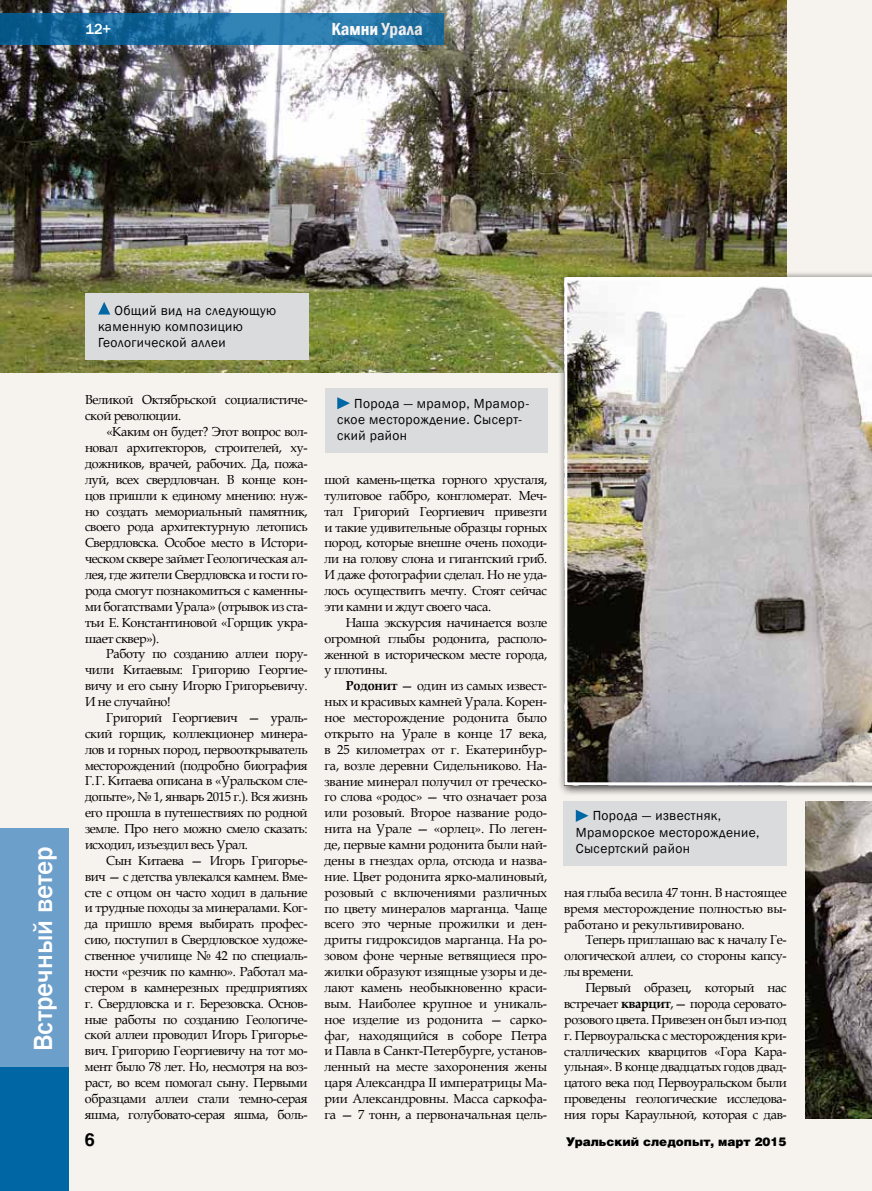
<style>
.page{position:relative;width:872px;height:1191px;background:#f6f2ee}
.page>*{position:absolute;margin:0;border:0;box-sizing:border-box;transform-origin:0 0}
.t1{font:500 27px "Franklin Gothic";color:#fff}
.t2{font:600 condensed 18px "Franklin Gothic";color:#fff}
.t3{font:700 18px "Helios";color:#000}
.t4{font:500 15px "Franklin Gothic";color:#fff}
.t5{font:13.5px/16.2px "Franklin Gothic";letter-spacing:.03em;color:#000}
.t6{font:13.05px "Book Antiqua";letter-spacing:-.03em;color:#000}
.t7{font:13.05px "Book Antiqua";letter-spacing:-.01em;color:#000}
.t8{font:12px "Helios Black C";color:#000}
.s1{font-weight:700}
</style>
<div class="page">
<img style="left:0;top:0;width:787px;height:372px">
<div style="left:0;top:828px;width:69px;height:363px;background:#6d9fcb"></div>
<div style="left:0;top:1066px;width:69px;height:125px;background:#0066a4"></div>
<svg style="left:0;top:13px;width:444px;height:32px"></svg>
<img style="left:805px;top:801px;width:67px;height:317px">
<div style="left:557px;top:271px;width:315px;height:524px;background:#000;opacity:.79"></div>
<img style="left:564px;top:277px;width:308px;height:508px">
<div style="left:85px;top:293px;width:224px;height:67px;background:#dadbdc"></div>
<svg style="left:98px;top:302px;width:12px;height:12px"></svg>
<div style="left:324px;top:389px;width:223px;height:64px;background:#dadbdc"></div>
<svg style="left:337px;top:397px;width:13px;height:12px"></svg>
<div style="left:563px;top:801px;width:223px;height:64px;background:#dadbdc"></div>
<svg style="left:576px;top:810px;width:12px;height:12px"></svg>
<p class="t4" style="left:85px;top:20px;width:27px">12+</p>
<h2 class="t2" style="left:331px;top:17px;width:93px">Камни Урала</h2>
<p class="t1" style="left:27px;top:1051px;width:206px;rotate:-90deg">Встречный ветер</p>
<p class="t5" style="left:98px;top:302px;width:179px;text-indent:16px">Общий вид на следующую каменную композицию<br>Геологической аллеи</p>
<p class="t6" style="left:85px;top:391px;width:224px">Великой Октябрьской социалистиче-</p>
<p class="t6" style="left:85px;top:407px;width:98px">ской революции.</p>
<p class="t6" style="left:106px;top:423px;width:203px">«Каким он будет? Этот вопрос вол-</p>
<p class="t6" style="left:85px;top:438px;width:224px">новал архитекторов, строителей, ху-</p>
<p class="t6" style="left:85px;top:454px;width:224px">дожников, врачей, рабочих. Да, пожа-</p>
<p class="t6" style="left:85px;top:470px;width:224px">луй, всех свердловчан. В конце кон-</p>
<p class="t6" style="left:85px;top:486px;width:224px">цов пришли к единому мнению: нуж-</p>
<p class="t6" style="left:85px;top:502px;width:224px">но создать мемориальный памятник,</p>
<p class="t6" style="left:85px;top:518px;width:224px">своего рода архитектурную летопись</p>
<p class="t6" style="left:85px;top:534px;width:224px">Свердловска. Особое место в Истори-</p>
<p class="t6" style="left:85px;top:549px;width:224px">ческом сквере займет Геологическая ал-</p>
<p class="t6" style="left:85px;top:565px;width:224px">лея, где жители Свердловска и гости го-</p>
<p class="t6" style="left:85px;top:581px;width:224px">рода смогут познакомиться с каменны-</p>
<p class="t6" style="left:85px;top:597px;width:224px">ми богатствами Урала» (отрывок из ста-</p>
<p class="t6" style="left:85px;top:613px;width:224px">тьи Е. Константиновой «Горщик укра-</p>
<p class="t6" style="left:85px;top:629px;width:76px">шает сквер»).</p>
<p class="t6" style="left:106px;top:645px;width:203px">Работу по созданию аллеи пору-</p>
<p class="t6" style="left:85px;top:661px;width:224px">чили Китаевым: Григорию Георгие-</p>
<p class="t6" style="left:85px;top:676px;width:224px">вичу и его сыну Игорю Григорьевичу.</p>
<p class="t6" style="left:85px;top:692px;width:87px">И не случайно!</p>
<p class="t6" style="left:106px;top:708px;width:203px">Григорий Георгиевич — ураль-</p>
<p class="t6" style="left:85px;top:724px;width:224px">ский горщик, коллекционер минера-</p>
<p class="t6" style="left:85px;top:740px;width:224px">лов и горных пород, первооткрыватель</p>
<p class="t6" style="left:85px;top:756px;width:224px">месторождений (подробно биография</p>
<p class="t6" style="left:85px;top:772px;width:224px">Г.Г. Китаева описана в «Уральском сле-</p>
<p class="t6" style="left:85px;top:788px;width:224px">допыте», № 1, январь 2015 г.). Вся жизнь</p>
<p class="t6" style="left:85px;top:803px;width:224px">его прошла в путешествиях по родной</p>
<p class="t6" style="left:85px;top:819px;width:224px">земле. Про него можно смело сказать:</p>
<p class="t6" style="left:85px;top:835px;width:165px">исходил, изъездил весь Урал.</p>
<p class="t6" style="left:106px;top:851px;width:203px">Сын Китаева — Игорь Григорье-</p>
<p class="t6" style="left:85px;top:867px;width:224px">вич — с детства увлекался камнем. Вме-</p>
<p class="t6" style="left:85px;top:883px;width:224px">сте с отцом он часто ходил в дальние</p>
<p class="t6" style="left:85px;top:899px;width:224px">и трудные походы за минералами. Ког-</p>
<p class="t6" style="left:85px;top:914px;width:224px">да пришло время выбирать профес-</p>
<p class="t6" style="left:85px;top:930px;width:224px">сию, поступил в Свердловское художе-</p>
<p class="t6" style="left:85px;top:946px;width:224px">ственное училище № 42 по специаль-</p>
<p class="t6" style="left:85px;top:962px;width:224px">ности «резчик по камню». Работал ма-</p>
<p class="t6" style="left:85px;top:978px;width:224px">стером в камнерезных предприятиях</p>
<p class="t6" style="left:85px;top:994px;width:224px">г. Свердловска и г. Березовска. Основ-</p>
<p class="t6" style="left:85px;top:1010px;width:224px">ные работы по созданию Геологиче-</p>
<p class="t6" style="left:85px;top:1026px;width:224px">ской аллеи проводил Игорь Григорье-</p>
<p class="t6" style="left:85px;top:1041px;width:224px">вич. Григорию Георгиевичу на тот мо-</p>
<p class="t6" style="left:85px;top:1057px;width:224px">мент было 78 лет. Но, несмотря на воз-</p>
<p class="t6" style="left:85px;top:1073px;width:224px">раст, во всем помогал сыну. Первыми</p>
<p class="t6" style="left:85px;top:1089px;width:224px">образцами аллеи стали темно-серая</p>
<p class="t6" style="left:85px;top:1105px;width:224px">яшма, голубовато-серая яшма, боль-</p>
<p class="t5" style="left:337px;top:395px;width:193px;text-indent:17px">Порода — мрамор, Мрамор&shy;ское месторождение. Сысерт&shy;ский район</p>
<p class="t6" style="left:324px;top:470px;width:224px">шой камень-щетка горного хрусталя,</p>
<p class="t6" style="left:324px;top:486px;width:224px">тулитовое габбро, конгломерат. Меч-</p>
<p class="t6" style="left:324px;top:502px;width:224px">тал Григорий Георгиевич привезти</p>
<p class="t6" style="left:324px;top:518px;width:224px">и такие удивительные образцы горных</p>
<p class="t6" style="left:324px;top:534px;width:224px">пород, которые внешне очень походи-</p>
<p class="t6" style="left:324px;top:550px;width:224px">ли на голову слона и гигантский гриб.</p>
<p class="t6" style="left:324px;top:565px;width:224px">И даже фотографии сделал. Но не уда-</p>
<p class="t6" style="left:324px;top:581px;width:224px">лось осуществить мечту. Стоят сейчас</p>
<p class="t6" style="left:324px;top:597px;width:168px">эти камни и ждут своего часа.</p>
<p class="t6" style="left:346px;top:613px;width:203px">Наша экскурсия начинается возле</p>
<p class="t6" style="left:324px;top:629px;width:224px">огромной глыбы родонита, располо-</p>
<p class="t6" style="left:324px;top:645px;width:224px">женной в историческом месте города,</p>
<p class="t6" style="left:324px;top:661px;width:65px">у плотины.</p>
<p class="t7" style="left:346px;top:677px;width:203px"><span class="s1">Родонит</span> — один из самых извест-</p>
<p class="t7" style="left:324px;top:692px;width:224px">ных и красивых камней Урала. Корен-</p>
<p class="t7" style="left:324px;top:708px;width:224px">ное месторождение родонита было</p>
<p class="t7" style="left:324px;top:724px;width:224px">открыто на Урале в конце 17 века,</p>
<p class="t7" style="left:324px;top:740px;width:224px">в 25 километрах от г. Екатеринбур-</p>
<p class="t7" style="left:324px;top:756px;width:224px">га, возле деревни Сидельниково. На-</p>
<p class="t7" style="left:324px;top:772px;width:224px">звание минерал получил от греческо-</p>
<p class="t7" style="left:324px;top:788px;width:224px">го слова «родос» — что означает роза</p>
<p class="t7" style="left:324px;top:804px;width:224px">или розовый. Второе название родо-</p>
<p class="t7" style="left:324px;top:819px;width:224px">нита на Урале — «орлец». По леген-</p>
<p class="t7" style="left:324px;top:835px;width:224px">де, первые камни родонита были най-</p>
<p class="t7" style="left:324px;top:851px;width:224px">дены в гнездах орла, отсюда и назва-</p>
<p class="t7" style="left:324px;top:867px;width:224px">ние. Цвет родонита ярко-малиновый,</p>
<p class="t7" style="left:324px;top:883px;width:224px">розовый с включениями различных</p>
<p class="t7" style="left:324px;top:899px;width:224px">по цвету минералов марганца. Чаще</p>
<p class="t7" style="left:324px;top:915px;width:224px">всего это черные прожилки и ден-</p>
<p class="t7" style="left:324px;top:930px;width:224px">дриты гидроксидов марганца. На ро-</p>
<p class="t7" style="left:324px;top:946px;width:224px">зовом фоне черные ветвящиеся про-</p>
<p class="t7" style="left:324px;top:962px;width:224px">жилки образуют изящные узоры и де-</p>
<p class="t7" style="left:324px;top:978px;width:224px">лают камень необыкновенно краси-</p>
<p class="t7" style="left:324px;top:994px;width:224px">вым. Наиболее крупное и уникаль-</p>
<p class="t7" style="left:324px;top:1010px;width:224px">ное изделие из родонита — сарко-</p>
<p class="t7" style="left:324px;top:1026px;width:224px">фаг, находящийся в соборе Петра</p>
<p class="t7" style="left:324px;top:1042px;width:224px">и Павла в Санкт-Петербурге, установ-</p>
<p class="t7" style="left:324px;top:1057px;width:224px">ленный на месте захоронения жены</p>
<p class="t7" style="left:324px;top:1073px;width:224px">царя Александра II императрицы Ма-</p>
<p class="t7" style="left:324px;top:1089px;width:224px">рии Александровны. Масса саркофа-</p>
<p class="t7" style="left:324px;top:1105px;width:224px">га — 7 тонн, а первоначальная цель-</p>
<p class="t5" style="left:576px;top:808px;width:185px;text-indent:17px">Порода — известняк,<br>Мраморское месторождение,<br>Сысертский район</p>
<p class="t7" style="left:564px;top:883px;width:224px">ная глыба весила 47 тонн. В настоящее</p>
<p class="t7" style="left:564px;top:899px;width:224px">время месторождение полностью вы-</p>
<p class="t7" style="left:564px;top:915px;width:182px">работано и рекультивировано.</p>
<p class="t6" style="left:585px;top:931px;width:203px">Теперь приглашаю вас к началу Ге-</p>
<p class="t6" style="left:564px;top:946px;width:224px">ологической аллеи, со стороны капсу-</p>
<p class="t6" style="left:564px;top:962px;width:71px">лы времени.</p>
<p class="t6" style="left:585px;top:978px;width:203px">Первый образец, который нас</p>
<p class="t6" style="left:564px;top:994px;width:224px">встречает <span class="s1">кварцит</span>,— порода серовато-</p>
<p class="t6" style="left:564px;top:1010px;width:224px">розового цвета. Привезен он был из-под</p>
<p class="t6" style="left:564px;top:1026px;width:224px">г. Первоуральска с месторождения кри-</p>
<p class="t6" style="left:564px;top:1042px;width:224px">сталлических кварцитов «Гора Кара-</p>
<p class="t6" style="left:564px;top:1057px;width:224px">ульная». В конце двадцатых годов двад-</p>
<p class="t6" style="left:564px;top:1073px;width:224px">цатого века под Первоуральском были</p>
<p class="t6" style="left:564px;top:1089px;width:224px">проведены геологические исследова-</p>
<p class="t6" style="left:564px;top:1105px;width:224px">ния горы Караульной, которая с дав-</p>
<p class="t3" style="left:85px;top:1129px;width:12px">6</p>
<p class="t8" style="left:566px;top:1134px;width:222px">Уральский следопыт, март 2015</p>
</div>
